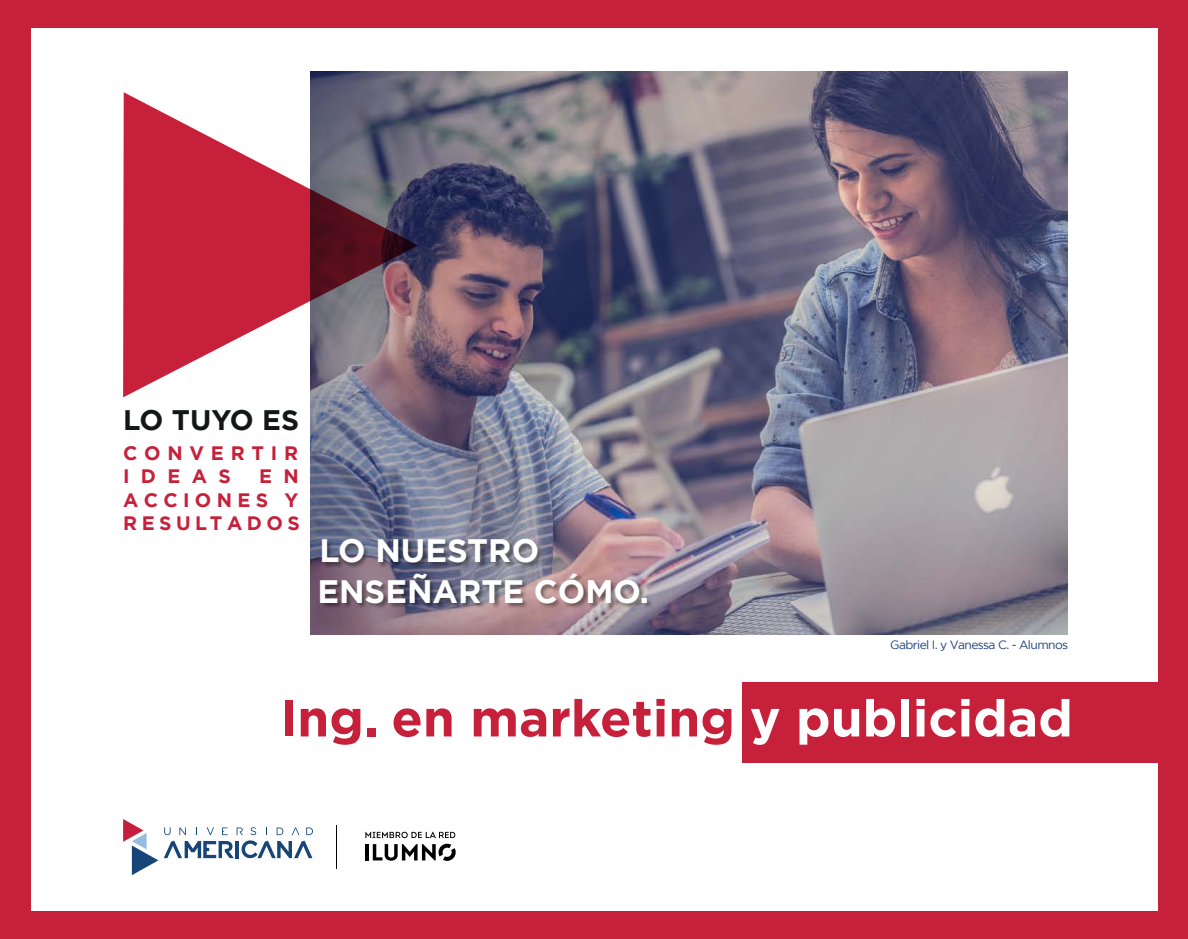
<style>
.page{position:relative;width:1188px;height:939px;background:#fff}
.page>*{position:absolute;margin:0;border:0;box-sizing:border-box;transform-origin:0 0}
.t1{font:700 51.3px "Gotham";color:#c6203a}
.t2{font:700 32.4px/41.2px "Gotham";color:#fff}
.t3{font:700 28.2px "Gotham";color:#131718}
.t4{font:700 19.35px/23.2px "Gotham";letter-spacing:.275em;color:#c6203a;text-align:justify}
.t5{font:700 19.35px/23.2px "Gotham";letter-spacing:.35em;color:#c6203a}
.t6{font:12px "Gotham";letter-spacing:-.05em;color:#1e417c}
.s1{color:#fff}
</style>
<div class="page">
<div style="left:0;top:0;width:1188px;height:938px;background:#c6203a"></div>
<div style="left:31px;top:28px;width:1126px;height:882px;background:#fff"></div>
<div style="left:742px;top:682px;width:424px;height:81px;background:#c6203a"></div>
<img style="left:310px;top:71px;width:757px;height:563px">
<img style="left:316px;top:532px;width:240px;height:39px">
<img style="left:315px;top:571px;width:349px;height:49px">
<svg style="left:123px;top:92px;width:295px;height:305px"></svg>
<hr style="left:336px;top:825px;width:1px;height:43px;background:#000">
<hr style="left:365px;top:843px;width:3px;height:17px;background:#000">
<svg style="left:373px;top:843px;width:83px;height:17px"></svg>
<svg style="left:365px;top:831px;width:90px;height:6px"></svg>
<hr style="left:236px;top:840px;width:3px;height:18px;background:#174577">
<svg style="left:164px;top:840px;width:69px;height:17px"></svg>
<svg style="left:242px;top:840px;width:70px;height:17px"></svg>
<svg style="left:123px;top:819px;width:35px;height:55px"></svg>
<svg style="left:179px;top:827px;width:7px;height:7px"></svg>
<svg style="left:250px;top:827px;width:6px;height:7px"></svg>
<svg style="left:164px;top:827px;width:7px;height:7px"></svg>
<svg style="left:207px;top:827px;width:7px;height:7px"></svg>
<svg style="left:237px;top:827px;width:6px;height:7px"></svg>
<svg style="left:277px;top:827px;width:6px;height:7px"></svg>
<svg style="left:306px;top:827px;width:7px;height:7px"></svg>
<svg style="left:222px;top:827px;width:6px;height:7px"></svg>
<svg style="left:292px;top:827px;width:7px;height:7px"></svg>
<h3 class="t3" style="left:123px;top:401px;width:178px">LO TUYO ES</h3>
<h3 class="t5" style="left:123px;top:441px;width:177px">CONVERTIR<br>IDEAS</h3>
<h3 class="t4" style="left:123px;top:464px;width:178px;text-indent:136px">E N ACCIONES Y RESULTADOS</h3>
<h2 class="t2" style="left:317px;top:529px;width:333px">LO NUESTRO<br>ENSEÑARTE CÓMO.</h2>
<p class="t6" style="left:890px;top:637px;width:179px">Gabriel I. y Vanessa C. - Alumnos</p>
<h1 class="t1" style="left:280px;top:684px;width:794px">Ing. en marketing <span class="s1">y publicidad</span></h1>
</div>
